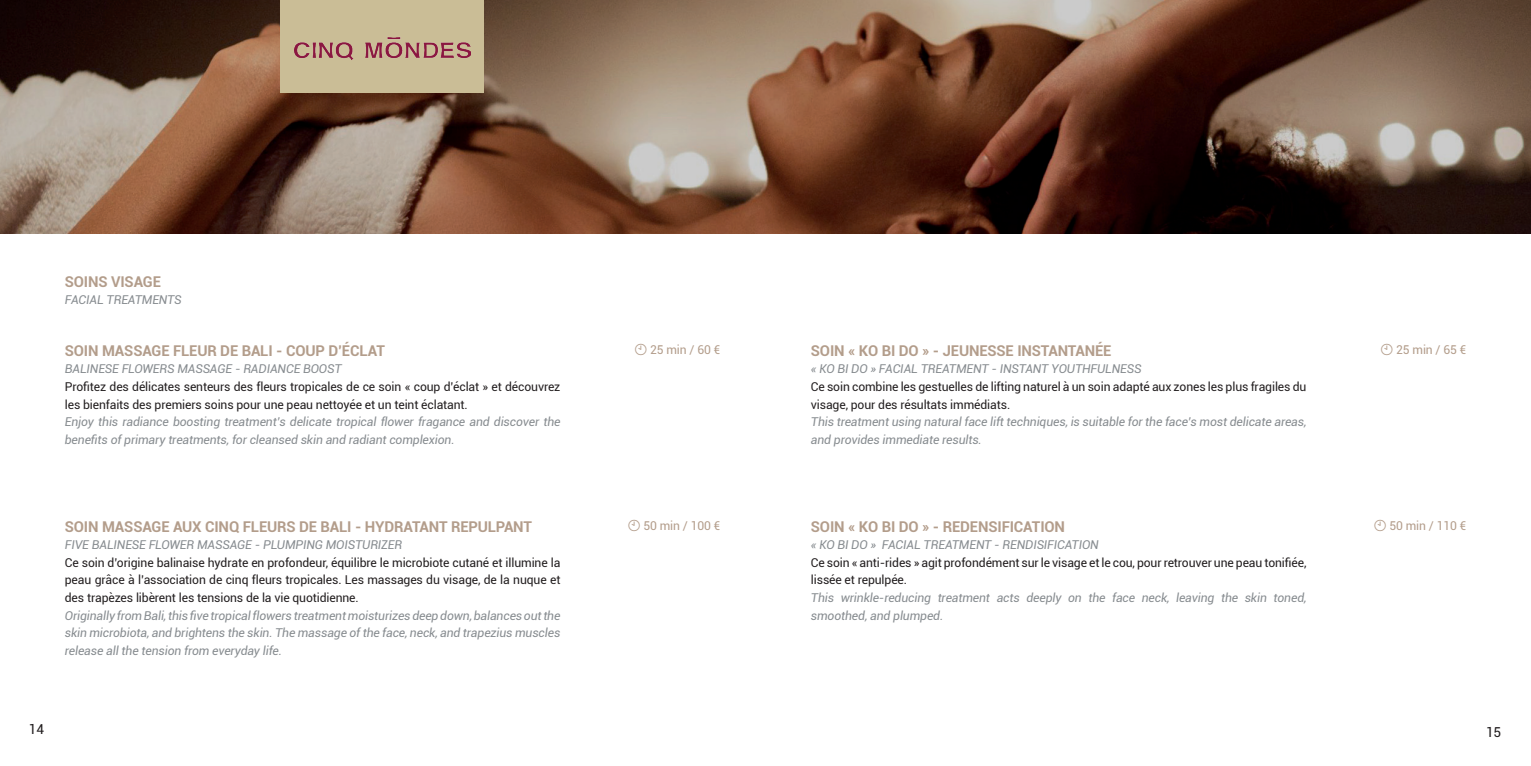
<style>
.page{position:relative;width:1531px;height:766px;background:#fff}
.page>*{position:absolute;margin:0;border:0;box-sizing:border-box;transform-origin:0 0}
.t1{font:700 14.85px "Roboto";letter-spacing:-.01em;color:#b39d8b}
.t2{font:13.8px "Roboto";color:#231f20}
.t3{font:italic 12.15px/17.5px "Roboto";letter-spacing:-.01em;color:#878c90}
.t4{font:12.15px/17.5px "Roboto";letter-spacing:-.01em;color:#231f20}
.t5{font:12.15px "Roboto";letter-spacing:-.01em;color:#b39d8b}
</style>
<div class="page">
<svg style="left:0;top:0;width:1531px;height:234px;background:#6e503f"></svg>
<div style="left:281px;top:0;width:203px;height:93px;background:#cabd96"></div>
<img style="left:294px;top:37px;width:177px;height:23px">
<p class="t1" style="left:65px;top:271px;width:98px">SOINS VISAGE</p>
<p class="t3" style="left:65px;top:291px;width:14px">Facial</p>
<p class="t3" style="left:107px;top:291px;width:76px">TREATMENTs</p>
<p class="t1" style="left:65px;top:340px;width:321px">SOIN MASSAGE FLEUR DE BALI - COU P D’ÉCLAT</p>
<p class="t3" style="left:65px;top:360px;width:16px">Balinese</p>
<p class="t3" style="left:122px;top:360px;width:9px">flowers</p>
<p class="t3" style="left:177px;top:360px;width:9px">massage</p>
<p class="t3" style="left:235px;top:360px;width:25px">- Radiance</p>
<p class="t3" style="left:303px;top:360px;width:9px">boost</p>
<p class="t4" style="left:65px;top:377px;width:497px">Profitez des délicates senteurs des fleurs tropicales de ce soin « coup d’éclat » et découvrez les bienfaits des premiers soins pour une peau nettoyée et un teint éclatant.</p>
<p class="t3" style="left:65px;top:412px;width:497px">Enjoy this radiance boosting treatment’s delicate tropical flower fragance and discover the benefits of primary treatments, for cleansed skin and radiant complexion.</p>
<p class="t1" style="left:65px;top:515px;width:469px">SOIN MASSAGE AUX CINQ FLEURS DE BALI - HYDRATANT REPULPANT</p>
<p class="t3" style="left:65px;top:535px;width:35px">Five balinese</p>
<p class="t3" style="left:149px;top:535px;width:9px">flower</p>
<p class="t3" style="left:197px;top:535px;width:9px">massage</p>
<p class="t3" style="left:255px;top:535px;width:25px">- Plumping</p>
<p class="t3" style="left:326px;top:535px;width:8px">moisturi</p>
<p class="t3" style="left:381px;top:535px;width:15px">zer</p>
<p class="t4" style="left:65px;top:553px;width:497px;text-align:justify">Ce soin d’origine balinaise hydrate en profondeur, équilibre le microbiote cutané et illumine la peau grâce à l’association de cinq fleurs tropicales. Les massages du visage, de la nuque et des trapèzes libèrent les tensions de la vie quotidienne.</p>
<p class="t3" style="left:65px;top:606px;width:497px;text-align:justify">Originally from Bali, this five tropical flowers treatment moisturizes deep down, balances out the skin microbiota, and brightens the skin. The massage of the face, neck, and trapezius muscles release all the tension from everyday life.</p>
<p class="t5" style="left:650px;top:341px;width:72px">25 min / 60 €</p>
<p class="t5" style="left:643px;top:516px;width:78px">50 min / 100 €</p>
<p class="t1" style="left:811px;top:340px;width:302px">SOI N « KO BI DO » - JEUNESSE INSTANTANÉE</p>
<p class="t3" style="left:811px;top:360px;width:201px">« KO BI DO » FACIAL TREATMENT - Instant</p>
<p class="t3" style="left:1051px;top:360px;width:9px">youthfulness</p>
<p class="t4" style="left:811px;top:377px;width:497px">Ce soin combine les gestuelles de lifting naturel à un soin adapté aux zones les plus fragiles du visage, pour des résultats immédiats.</p>
<p class="t3" style="left:811px;top:412px;width:497px">This treatment using natural face lift techniques, is suitable for the face’s most delicate areas, and provides immediate results.</p>
<p class="t1" style="left:811px;top:515px;width:254px">SOI N « KO BI DO » - REDENSIFICATION</p>
<p class="t3" style="left:811px;top:535px;width:207px">« KO BI DO » FACIAL TREATMENT - Rendisification</p>
<p class="t4" style="left:811px;top:553px;width:497px">Ce soin « anti-rides » agit profondément sur le visage et le cou, pour retrouver une peau tonifiée, lissée et repulpée.</p>
<p class="t3" style="left:811px;top:588px;width:497px">This wrinkle-reducing treatment acts deeply on the face neck, leaving the skin toned, smoothed, and plumped.</p>
<p class="t5" style="left:1396px;top:341px;width:72px">25 min / 65 €</p>
<p class="t5" style="left:1389px;top:516px;width:78px">50 min / 110 €</p>
<p class="t2" style="left:29px;top:719px;width:17px">14</p>
<p class="t2" style="left:1486px;top:721px;width:17px">15</p>
</div>
